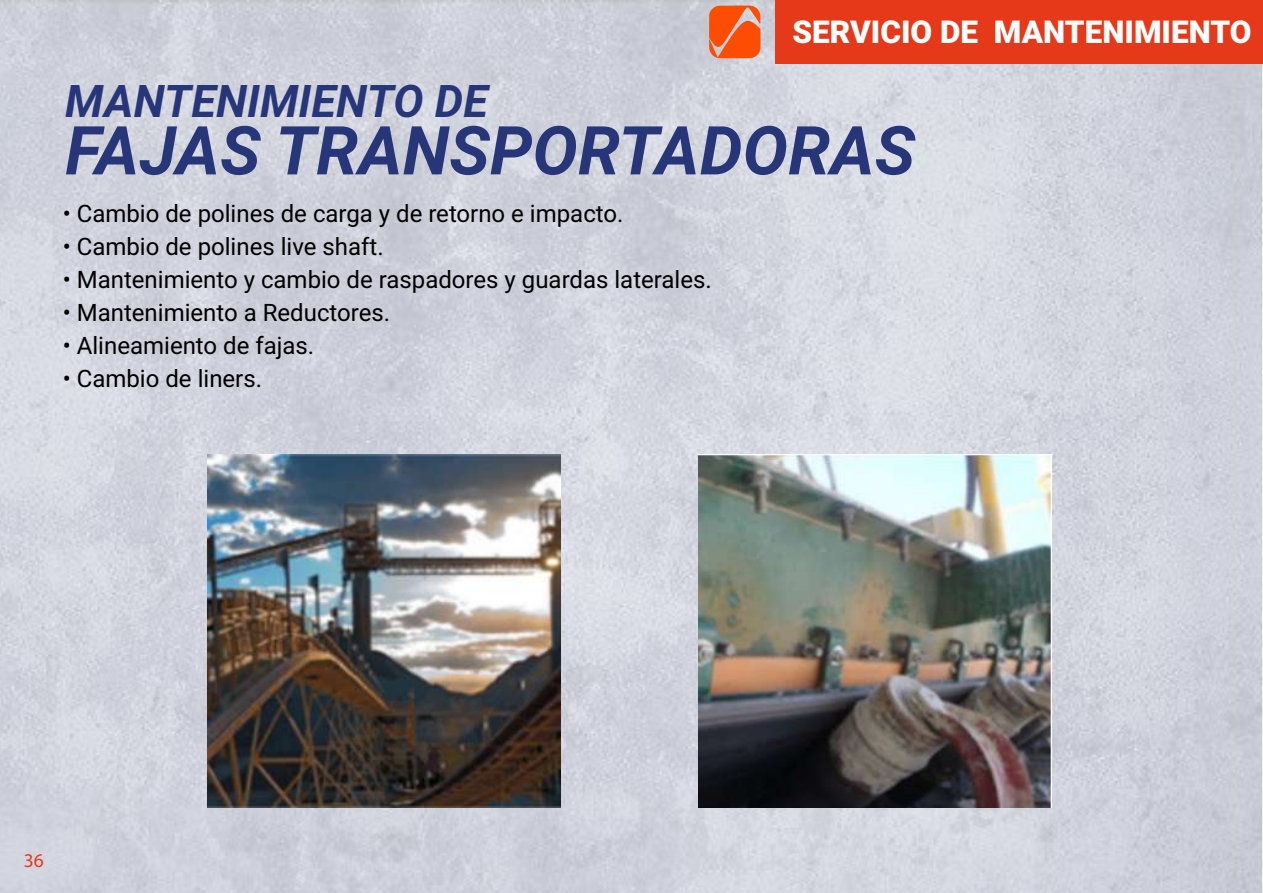
<style>
.page{position:relative;width:1263px;height:893px;background:#fff}
.page>*{position:absolute;margin:0;border:0;box-sizing:border-box;transform-origin:0 0}
.t1{font:italic 700 67.5px "Roboto";color:#273579}
.t2{font:italic 700 45px "Roboto";color:#273579}
.t3{font:900 31.5px "Roboto";color:#fff}
.t4{font:24px "Roboto";color:#000}
.t5{font:19.5px "Myriad Pro";color:#e63919}
</style>
<div class="page">
<img style="left:0;top:0;width:1263px;height:893px">
<img style="left:207px;top:454px;width:353px;height:353px">
<img style="left:699px;top:454px;width:352px;height:353px">
<div style="left:775px;top:0;width:488px;height:63px;background:#e63919"></div>
<svg style="left:709px;top:6px;width:52px;height:52px;background:#f36429"></svg>
<h3 class="t3" style="left:792px;top:10px;width:461px">SERVICIO DE MANTENIMIENTO</h3>
<h2 class="t2" style="left:65px;top:70px;width:424px">MANTENIMIENTO DE</h2>
<h1 class="t1" style="left:65px;top:103px;width:851px">FAJAS TRANSPORTADORAS</h1>
<p class="t4" style="left:63px;top:197px;width:562px">• Cambio de polines de carga y de retorno e impacto.</p>
<p class="t4" style="left:63px;top:230px;width:322px">• Cambio de polines live shaft.</p>
<p class="t4" style="left:63px;top:263px;width:651px">• Mantenimiento y cambio de raspadores y guardas laterales.</p>
<p class="t4" style="left:63px;top:296px;width:329px">• Mantenimiento a Reductores.</p>
<p class="t4" style="left:63px;top:329px;width:253px">• Alineamiento de fajas.</p>
<p class="t4" style="left:63px;top:362px;width:201px">• Cambio de liners.</p>
<p class="t5" style="left:24px;top:848px;width:22px">36</p>
</div>
